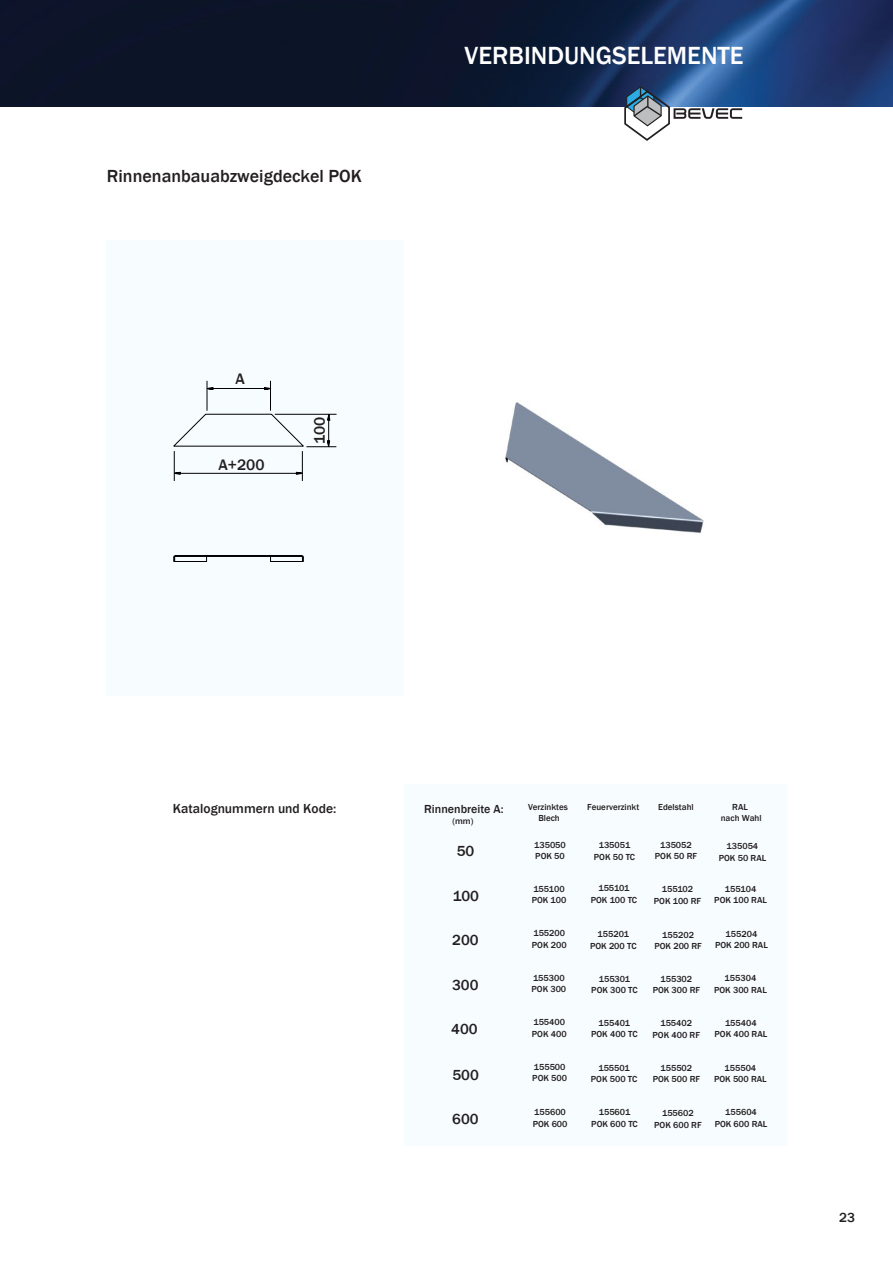
<style>
.page{position:relative;width:893px;height:1263px;background:#fff}
.page>*{position:absolute;margin:0;border:0;box-sizing:border-box;transform-origin:0 0}
.t1{font:500 25.5px "Franklin Gothic";color:#fff}
.t2{font:500 18px "Franklin Gothic";color:#231f20}
.t3{font:500 15.6px "Franklin Gothic";color:#231f20}
.t4{font:500 15px "Franklin Gothic";color:#231f20}
.t5{font:500 13.5px "Franklin Gothic";color:#231f20}
.t6{font:500 12px "Franklin Gothic";color:#231f20}
.t7{font:500 9px/11.6px "Franklin Gothic";color:#231f20;text-align:center}
</style>
<div class="page">
<div style="left:404px;top:784px;width:383px;height:362px;background:#f7fcfe"></div>
<img style="left:505px;top:402px;width:199px;height:131px">
<div style="left:106px;top:240px;width:298px;height:455px;background:#f7fcfe"></div>
<hr style="left:306px;top:446px;width:30px;height:1px;background:#000002">
<hr style="left:174px;top:451px;width:1px;height:30px;background:#000002">
<hr style="left:275px;top:414px;width:62px;height:1px;background:#000002">
<hr style="left:302px;top:451px;width:1px;height:30px;background:#000002">
<hr style="left:176px;top:473px;width:121px;height:1px;background:#000002">
<svg style="left:174px;top:472px;width:7px;height:3px"></svg>
<svg style="left:327px;top:414px;width:3px;height:33px"></svg>
<svg style="left:296px;top:472px;width:7px;height:3px"></svg>
<svg style="left:173px;top:413px;width:131px;height:34px"></svg>
<svg style="left:173px;top:555px;width:131px;height:7px"></svg>
<hr style="left:207px;top:381px;width:1px;height:30px;background:#000002">
<hr style="left:270px;top:381px;width:1px;height:30px;background:#000002">
<hr style="left:211px;top:388px;width:53px;height:1px;background:#000002">
<svg style="left:207px;top:387px;width:6px;height:3px"></svg>
<svg style="left:264px;top:387px;width:6px;height:3px"></svg>
<img style="left:0;top:0;width:893px;height:106px">
<svg style="left:623px;top:86px;width:119px;height:55px"></svg>
<h2 class="t2" style="left:107px;top:165px;width:256px">Rinnenanbauabzweigdeckel POK</h2>
<h3 class="t3" style="left:235px;top:370px;width:11px">A</h3>
<h3 class="t3" style="left:219px;top:455px;width:47px">A+200</h3>
<h3 class="t3" style="left:310px;top:444px;width:29px;rotate:-90deg">100</h3>
<h1 class="t1" style="left:465px;top:40px;width:280px">VERBINDUNGSELEMENTE</h1>
<h3 class="t5" style="left:173px;top:800px;width:165px">Katalognummern und Kode:</h3>
<p class="t7" style="left:587px;top:802px;width:54px">Feuerverzinkt</p>
<p class="t7" style="left:658px;top:802px;width:37px">Edelstahl</p>
<h3 class="t6" style="left:424px;top:801px;width:81px">Rinnenbreite A:</h3>
<p class="t7" style="left:528px;top:802px;width:41px;line-height:10.8px">Verzinktes<br>Blech</p>
<p class="t7" style="left:721px;top:802px;width:42px;line-height:10.8px">RAL<br>nach Wahl</p>
<p class="t7" style="left:452px;top:815px;width:22px">(mm)</p>
<h3 class="t4" style="left:457px;top:841px;width:19px">50</h3>
<h3 class="t4" style="left:453px;top:886px;width:28px">100</h3>
<h3 class="t4" style="left:452px;top:931px;width:28px">200</h3>
<h3 class="t4" style="left:452px;top:976px;width:28px">300</h3>
<h3 class="t4" style="left:451px;top:1020px;width:28px">400</h3>
<h3 class="t4" style="left:452px;top:1065px;width:28px">500</h3>
<h3 class="t4" style="left:452px;top:1109px;width:28px">600</h3>
<p class="t7" style="left:534px;top:839px;width:33px;text-align:left">135050<br>POK 50</p>
<p class="t7" style="left:532px;top:883px;width:36px;text-align:left">155100<br>POK 100</p>
<p class="t7" style="left:532px;top:927px;width:36px;text-align:left">155200<br>POK 200</p>
<p class="t7" style="left:531px;top:972px;width:36px;text-align:left">155300<br>POK 300</p>
<p class="t7" style="left:532px;top:1016px;width:36px;text-align:left">155400<br>POK 400</p>
<p class="t7" style="left:532px;top:1061px;width:36px;text-align:left">155500<br>POK 500</p>
<p class="t7" style="left:533px;top:1107px;width:36px;text-align:left">155600<br>POK 600</p>
<p class="t7" style="left:655px;top:839px;width:44px">135052<br>POK 50 RF</p>
<p class="t7" style="left:654px;top:883px;width:49px">155102<br>POK 100 RF</p>
<p class="t7" style="left:654px;top:929px;width:49px">155202<br>POK 200 RF</p>
<p class="t7" style="left:653px;top:973px;width:49px">155302<br>POK 300 RF</p>
<p class="t7" style="left:653px;top:1017px;width:49px">155402<br>POK 400 RF</p>
<p class="t7" style="left:653px;top:1062px;width:49px">155502<br>POK 500 RF</p>
<p class="t7" style="left:654px;top:1107px;width:49px">155602<br>POK 600 RF</p>
<p class="t7" style="left:594px;top:839px;width:43px">135051<br>POK 50 TC</p>
<p class="t7" style="left:591px;top:882px;width:48px">155101<br>POK 100 TC</p>
<p class="t7" style="left:590px;top:929px;width:48px">155201<br>POK 200 TC</p>
<p class="t7" style="left:591px;top:973px;width:48px">155301<br>POK 300 TC</p>
<p class="t7" style="left:591px;top:1017px;width:48px">155401<br>POK 400 TC</p>
<p class="t7" style="left:591px;top:1062px;width:48px">155501<br>POK 500 TC</p>
<p class="t7" style="left:591px;top:1107px;width:48px">155601<br>POK 600 TC</p>
<p class="t7" style="left:719px;top:840px;width:49px">135054<br>POK 50 RAL</p>
<p class="t7" style="left:714px;top:883px;width:54px">155104<br>POK 100 RAL</p>
<p class="t7" style="left:715px;top:928px;width:54px">155204<br>POK 200 RAL</p>
<p class="t7" style="left:714px;top:972px;width:54px">155304<br>POK 300 RAL</p>
<p class="t7" style="left:714px;top:1017px;width:54px">155404<br>POK 400 RAL</p>
<p class="t7" style="left:714px;top:1062px;width:54px">155504<br>POK 500 RAL</p>
<p class="t7" style="left:715px;top:1107px;width:54px">155604<br>POK 600 RAL</p>
<h3 class="t5" style="left:839px;top:1209px;width:17px">23</h3>
</div>
